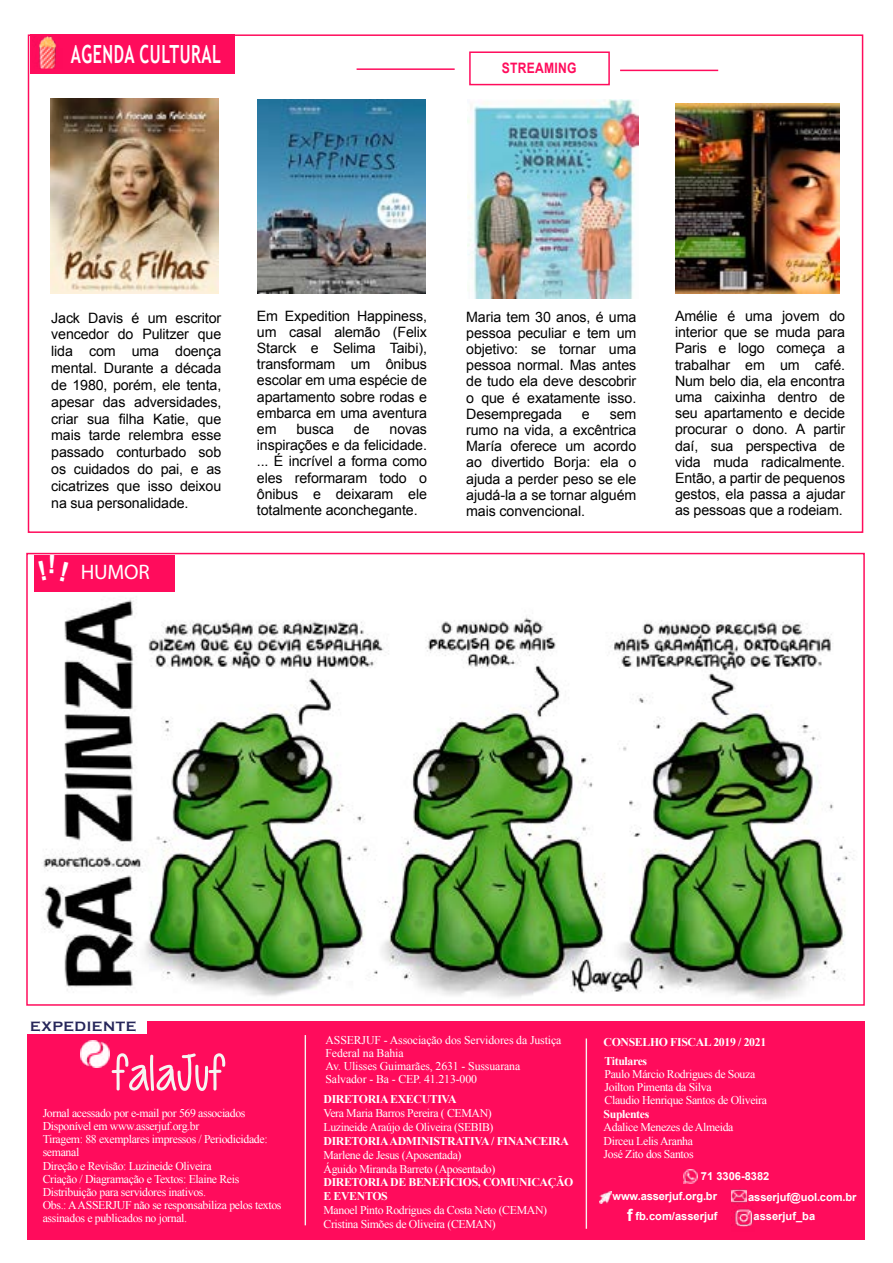
<style>
.page{position:relative;width:893px;height:1263px;background:#fff}
.page>*{position:absolute;margin:0;border:0;box-sizing:border-box;transform-origin:0 0}
.t1{font:50.7px "Cutie Patootie";letter-spacing:-.01em;color:#f6f3f1}
.t2{font:700 25.05px "Trebuchet MS";letter-spacing:.03em;color:#fff;scale:.64 1}
.t3{font:21px "Myriad Pro";letter-spacing:-.01em;color:#fff}
.t4{font:700 16.65px "Arial";color:#fff}
.t5{font:700 14.4px "Arial";letter-spacing:.02em;color:#ff0c5c;scale:.84 1}
.t6{font:14.25px/16.2px "Arial";letter-spacing:-.01em;color:#000;text-align:justify}
.t7{font:700 13.95px "Copperplate Gothic";letter-spacing:.04em;color:#26265a}
.t8{font:11.85px/13.2px "Times New Roman";letter-spacing:-.03em;color:#fff}
.t9{font:700 11.85px/14px "Times New Roman";letter-spacing:-.03em;color:#fff}
.t10{font:11.85px/13.2px "Times New Roman";letter-spacing:-.01em;color:#fff}
.t11{font:700 11.1px "Arial";color:#fff}
</style>
<div class="page">
<div style="left:27px;top:1021px;width:837px;height:218px;background:#ff0c5c"></div>
<hr style="left:305px;top:1035px;width:1px;height:190px;background:#f6f3f1">
<div style="left:25px;top:1020px;width:121px;height:14px;background:#fff"></div>
<img style="left:80px;top:1040px;width:29px;height:28px">
<img style="left:731px;top:1203px;width:22px;height:24px">
<svg style="left:599px;top:1191px;width:12px;height:12px"></svg>
<img style="left:684px;top:1169px;width:14px;height:15px">
<hr style="left:586px;top:1038px;width:1px;height:191px;background:#f6f3f1">
<img style="left:731px;top:1189px;width:15px;height:14px">
<img style="left:34px;top:591px;width:819px;height:409px">
<img style="left:51px;top:99px;width:167px;height:194px">
<img style="left:258px;top:99px;width:167px;height:195px">
<img style="left:467px;top:99px;width:172px;height:199px">
<img style="left:676px;top:103px;width:163px;height:190px">
<div style="left:34px;top:555px;width:141px;height:36px;background:#ff0c5c"></div>
<div style="left:26px;top:553px;width:839px;height:453px;border:2px solid #ff0c5c"></div>
<div style="left:30px;top:34px;width:204px;height:39px;background:#ff0c5c"></div>
<img style="left:35px;top:37px;width:21px;height:31px">
<hr style="left:357px;top:68px;width:98px;height:2px;background:#ff0c5c">
<div style="left:469px;top:51px;width:141px;height:34px;border:2px solid #ff0c5c"></div>
<hr style="left:620px;top:70px;width:98px;height:1px;background:#ff0c5c">
<svg style="left:38px;top:554px;width:16px;height:2px"></svg>
<h2 class="t2" style="left:71px;top:38px;width:236px">AGENDA CULTURAL</h2>
<p class="t5" style="left:502px;top:58px;width:90px">STREAMING</p>
<p class="t6" style="left:51px;top:309px;width:172px;line-height:16.8px">Jack Davis é um escritor vencedor do Pulitzer que lida com uma doença mental. Durante a década de 1980, porém, ele tenta, apesar das adversidades, criar sua filha Katie, que mais tarde relembra esse passado conturbado sob os cuidados do pai, e as cicatrizes que isso deixou na sua personalidade.</p>
<p class="t6" style="left:257px;top:307px;width:172px">Em Expedition Happiness, um casal alemão (Felix Starck e Selima Taibi), transformam um ônibus escolar em uma espécie de apartamento sobre rodas e embarca em uma aventura em</p>
<p class="t6" style="left:297px;top:421px;width:39px">busca</p>
<p class="t6" style="left:354px;top:421px;width:17px">de</p>
<p class="t6" style="left:257px;top:421px;width:172px;text-indent:133px">novas inspirações e da felicidade. ... É incrível a forma como eles reformaram todo o ônibus e deixaram ele totalmente aconchegante.</p>
<h3 class="t3" style="left:81px;top:559px;width:71px">HUMOR</h3>
<p class="t6" style="left:466px;top:308px;width:172px">Maria tem 30 anos, é uma pessoa peculiar e tem um objetivo: se tornar uma pessoa normal. Mas antes de tudo ela deve descobrir o que é exatamente isso.<br>Desempregada</p>
<p class="t6" style="left:466px;top:406px;width:172px;text-indent:143px">sem rumo na vida, a excêntrica María oferece um acordo ao divertido Borja: ela o ajuda a perder peso se ele ajudá-la a se tornar alguém mais convencional.</p>
<p class="t6" style="left:582px;top:406px;width:9px">e</p>
<p class="t6" style="left:675px;top:308px;width:172px">Amélie é uma jovem do interior que se muda para Paris e logo começa a trabalhar em um café.<br>Num belo dia, ela encontra uma caixinha dentro de seu apartamento e decide procurar o dono. A partir daí, sua perspectiva de vida muda radicalmente.<br>Então, a partir de pequenos gestos, ela passa a ajudar as pessoas que a rodeiam.</p>
<p class="t7" style="left:30px;top:1019px;width:107px">EXPEDIENTE</p>
<h1 class="t1" style="left:111px;top:1046px;width:115px">falaJuf</h1>
<p class="t8" style="left:43px;top:1106px;width:240px">Jornal acessado por e-mail por 569 associados Disponível em www.asserjuf.org.br<br>Tiragem: 88 exemplares impressos / Periodicidade: semanal<br>Direção e Revisão: Luzineide Oliveira<br>Criação / Diagramação e Textos: Elaine Reis Distribuição para servidores inativos.<br>Obs.: A ASSERJUF não se responsabiliza pelos textos assinados e publicados no jornal.</p>
<p class="t10" style="left:325px;top:1033px;width:238px">ASSERJUF - Associação dos Servidores da Justiça Federal na Bahia<br>Av. Ulisses Guimarães, 2631 - Sussuarana Salvador - Ba - CEP. 41.213-000</p>
<p class="t9" style="left:323px;top:1092px;width:135px">DIRETORIA EXECUTIVA</p>
<p class="t8" style="left:323px;top:1106px;width:171px;line-height:14px">Vera Maria Barros Pereira ( CEMAN)<br>Luzineide Araújo de Oliveira (SEBIB)</p>
<p class="t9" style="left:323px;top:1133px;width:247px">DIRETORIA ADMINISTRATIVA / FINANCEIRA</p>
<p class="t8" style="left:323px;top:1147px;width:173px;line-height:14px">Marlene de Jesus (Aposentada)<br>Águido Miranda Barreto (Aposentado)</p>
<p class="t9" style="left:323px;top:1175px;width:251px">DIRETORIA DE BENEFÍCIOS, COMUNICAÇÃO<br>E EVENTOS</p>
<p class="t8" style="left:323px;top:1203px;width:225px;line-height:14px">Manoel Pinto Rodrigues da Costa Neto (CEMAN)<br>Cristina Simões de Oliveira (CEMAN)</p>
<p class="t9" style="left:604px;top:1035px;width:164px">CONSELHO FISCAL 2019 / 2021</p>
<p class="t9" style="left:605px;top:1053px;width:44px">Titulares</p>
<p class="t8" style="left:605px;top:1067px;width:164px">Paulo Márcio Rodrigues de Souza<br>Joilton Pimenta da Silva<br>Claudio Henrique Santos de Oliveira</p>
<p class="t9" style="left:604px;top:1107px;width:47px">Suplentes</p>
<p class="t8" style="left:604px;top:1120px;width:131px">Adalice Menezes de Almeida<br>Dirceu Lelis Aranha<br>José Zito dos Santos</p>
<p class="t11" style="left:701px;top:1168px;width:70px">71 3306-8382</p>
<p class="t11" style="left:635px;top:1208px;width:84px">fb.com/asserjuf</p>
<p class="t11" style="left:753px;top:1209px;width:63px">asserjuf_ba</p>
<p class="t11" style="left:612px;top:1188px;width:106px">www.asserjuf.org.br</p>
<p class="t4" style="left:627px;top:1203px;width:7px">f</p>
<p class="t11" style="left:748px;top:1189px;width:110px">asserjuf@uol.com.br</p>
</div>
